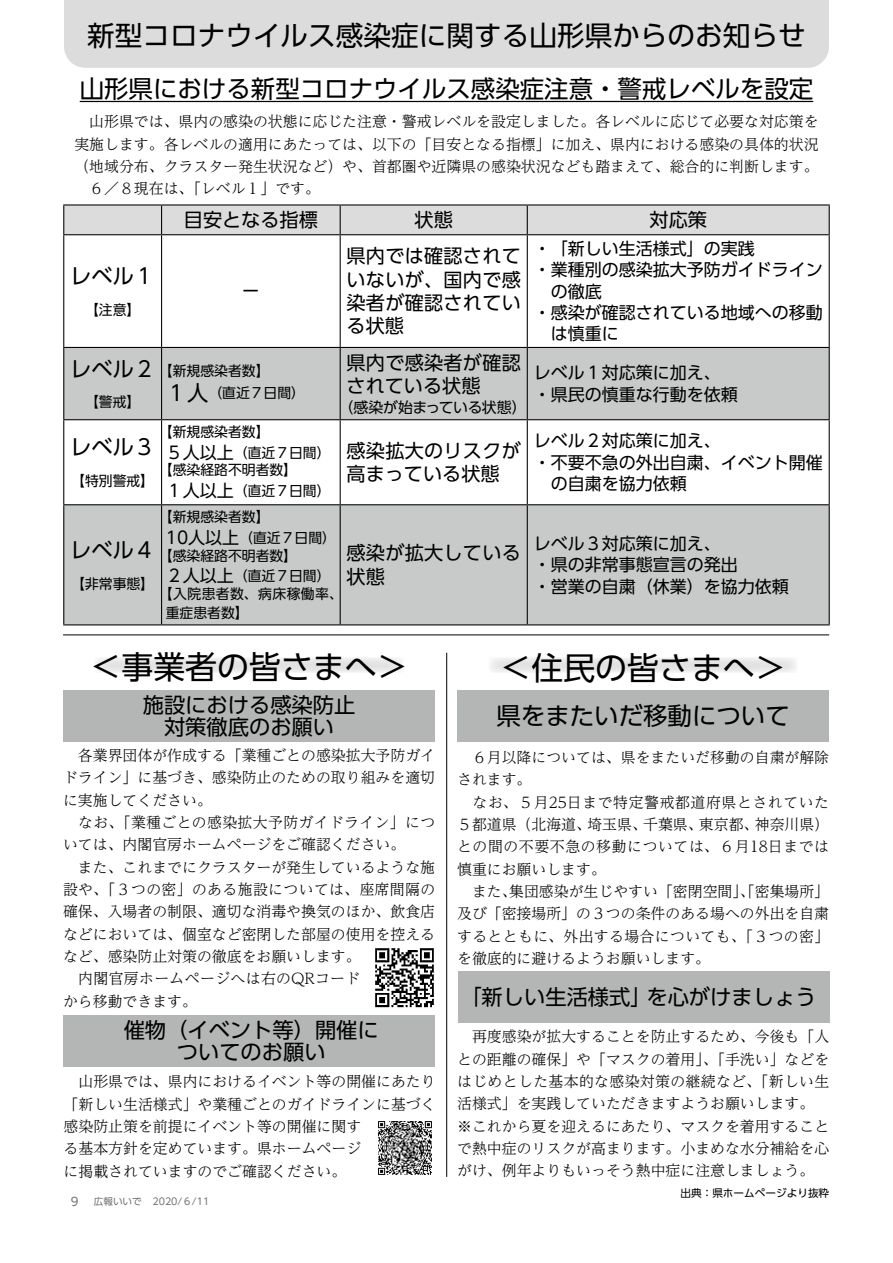
<style>
.page{position:relative;width:893px;height:1263px;background:#fff}
.page>*{position:absolute;margin:0;border:0;box-sizing:border-box;transform-origin:0 0}
.t1{font:31.95px "UD Shin Go Pro";color:#000}
.t2{font:27.6px "UD Shin Go Pro";color:#000}
.t3{font:24.45px "UD Shin Go Pro";color:#000}
.t4{font:21.3px/22.4px "UD Shin Go Pro";color:#000;text-align:center}
.t5{font:19.2px/23.4px "UD Shin Go Pro";letter-spacing:.015em;color:#000}
.t6{font:16.95px/21.3px "UD Shin Go Pro";color:#000}
.t7{font:300 14.85px/22.4px "UD Reimin Pro";color:#000}
.t8{font:300 14.85px/22.4px "UD Reimin Pro";letter-spacing:.04em;color:#000}
.t9{font:14.85px "UD Shin Go Pro";letter-spacing:-.025em;color:#000}
.t10{font:13.8px/20.7px "UD Shin Go Pro";color:#000}
.t11{font:13.8px/19.2px "UD Shin Go Pro";letter-spacing:.03em;color:#000}
.t12{font:11.7px "UD Shin Go Pro";color:#717171}
.t13{font:10.65px "UD Shin Go Pro";color:#000}
.t14{font:9.6px "UD Shin Go Pro";color:#717171}
</style>
<div class="page">
<div style="left:489px;top:657px;width:309px;height:16px;background:#e7e7e7"></div>
<hr style="left:80px;top:101px;width:733px;height:1px;background:#000">
<hr style="left:446px;top:653px;width:1px;height:524px;background:#000">
<div style="left:458px;top:690px;width:371px;height:52px;background:#b4b5b5"></div>
<div style="left:95px;top:657px;width:309px;height:16px;background:#e7e7e7"></div>
<div style="left:64px;top:1015px;width:371px;height:52px;background:#b4b5b5"></div>
<div style="left:64px;top:690px;width:371px;height:51px;background:#b4b5b5"></div>
<div style="left:458px;top:971px;width:371px;height:52px;background:#b4b5b5"></div>
<hr style="left:63px;top:635px;width:766px;height:1px;background:#000">
<svg style="left:64px;top:235px;width:765px;height:112px"></svg>
<svg style="left:64px;top:348px;width:765px;height:276px;fill:#c8c9c9"></svg>
<hr style="left:63px;top:204px;width:99px;height:1px;background:#000">
<hr style="left:162px;top:204px;width:178px;height:1px;background:#000">
<hr style="left:340px;top:204px;width:187px;height:1px;background:#000">
<hr style="left:527px;top:204px;width:303px;height:1px;background:#000">
<div style="left:63px;top:205px;width:767px;height:29px;background:#dcdcdd"></div>
<hr style="left:63px;top:234px;width:99px;height:1px;background:#000">
<hr style="left:63px;top:235px;width:1px;height:112px;background:#000">
<hr style="left:162px;top:234px;width:178px;height:1px;background:#000">
<hr style="left:161px;top:235px;width:1px;height:112px;background:#000">
<hr style="left:340px;top:234px;width:187px;height:1px;background:#000">
<hr style="left:340px;top:235px;width:1px;height:112px;background:#000">
<hr style="left:527px;top:234px;width:303px;height:1px;background:#000">
<hr style="left:527px;top:235px;width:1px;height:112px;background:#000">
<hr style="left:829px;top:235px;width:1px;height:112px;background:#000">
<hr style="left:63px;top:347px;width:99px;height:1px;background:#000">
<hr style="left:63px;top:348px;width:1px;height:71px;background:#000">
<hr style="left:162px;top:347px;width:178px;height:1px;background:#000">
<hr style="left:161px;top:348px;width:1px;height:71px;background:#000">
<hr style="left:340px;top:347px;width:187px;height:1px;background:#000">
<hr style="left:340px;top:348px;width:1px;height:71px;background:#000">
<hr style="left:527px;top:347px;width:303px;height:1px;background:#000">
<hr style="left:527px;top:348px;width:1px;height:71px;background:#000">
<hr style="left:829px;top:348px;width:1px;height:71px;background:#000">
<hr style="left:63px;top:419px;width:99px;height:1px;background:#000">
<hr style="left:63px;top:420px;width:1px;height:84px;background:#000">
<hr style="left:162px;top:419px;width:178px;height:1px;background:#000">
<hr style="left:161px;top:420px;width:1px;height:84px;background:#000">
<hr style="left:340px;top:419px;width:187px;height:1px;background:#000">
<hr style="left:340px;top:420px;width:1px;height:84px;background:#000">
<hr style="left:527px;top:419px;width:303px;height:1px;background:#000">
<hr style="left:527px;top:420px;width:1px;height:84px;background:#000">
<hr style="left:829px;top:420px;width:1px;height:84px;background:#000">
<hr style="left:63px;top:504px;width:99px;height:1px;background:#000">
<hr style="left:63px;top:505px;width:1px;height:119px;background:#000">
<hr style="left:162px;top:504px;width:178px;height:1px;background:#000">
<hr style="left:161px;top:505px;width:1px;height:119px;background:#000">
<hr style="left:340px;top:504px;width:187px;height:1px;background:#000">
<hr style="left:340px;top:505px;width:1px;height:119px;background:#000">
<hr style="left:527px;top:504px;width:303px;height:1px;background:#000">
<hr style="left:527px;top:505px;width:1px;height:119px;background:#000">
<hr style="left:829px;top:505px;width:1px;height:119px;background:#000">
<hr style="left:63px;top:624px;width:99px;height:1px;background:#000">
<hr style="left:162px;top:624px;width:178px;height:1px;background:#000">
<hr style="left:340px;top:624px;width:187px;height:1px;background:#000">
<hr style="left:527px;top:624px;width:303px;height:1px;background:#000">
<div style="left:64px;top:0;width:765px;height:68px;background:#dcdcdd"></div>
<img style="left:378px;top:1121px;width:54px;height:54px">
<img style="left:375px;top:948px;width:60px;height:60px">
<h2 class="t2" style="left:87px;top:13px;width:720px">新型コロナウイルス感染症に関する山形県からのお知らせ</h2>
<h3 class="t3" style="left:80px;top:69px;width:735px">山形県における新型コロナウイルス感染症注意・警戒レベルを設定</h3>
<p class="t7" style="left:74px;top:110px;width:746px;text-align:justify">　山形県では、県内の感染の状態に応じた注意・警戒レベルを設定しました。各レベルに応じて必要な対応策を実施します。各レベルの適用にあたっては、以下の「目安となる指標」に加え、県内における感染の具体的状況（地域分布、クラスター発生状況など）や、首都圏や近隣県の感染状況なども踏まえて、総合的に判断します。　６／８現在は、「レベル１」です。</p>
<h3 class="t4" style="left:70px;top:264px;width:87px">レベル１</h3>
<p class="t10" style="left:85px;top:299px;width:57px">【注意【</p>
<h3 class="t4" style="left:70px;top:357px;width:87px">レベル２</h3>
<p class="t10" style="left:85px;top:391px;width:57px">【警戒【</p>
<h3 class="t4" style="left:70px;top:436px;width:87px">レベル３</h3>
<p class="t10" style="left:71px;top:470px;width:84px">【特別警戒【</p>
<h3 class="t4" style="left:70px;top:538px;width:87px">レベル４</h3>
<p class="t10" style="left:71px;top:573px;width:84px">【非常事態【</p>
<p class="t5" style="left:184px;top:208px;width:135px">目安となる指標</p>
<h3 class="t4" style="left:240px;top:279px;width:23px">－</h3>
<p class="t10" style="left:208px;top:358px;width:98px;line-height:22.8px;text-indent:-49px">【新規感染者数【<br>（直近７日間(</p>
<h3 class="t4" style="left:166px;top:381px;width:44px">１人</h3>
<p class="t10" style="left:234px;top:421px;width:98px;text-indent:-75px">【新規感染者数【<br>（直近７日間(</p>
<p class="t6" style="left:166px;top:442px;width:70px">５人以上</p>
<p class="t10" style="left:234px;top:459px;width:98px;text-indent:-75px">【感染経路不明者数【<br>（直近７日間(</p>
<p class="t6" style="left:166px;top:480px;width:70px">１人以上</p>
<p class="t10" style="left:239px;top:506px;width:98px;text-indent:-80px">【新規感染者数【<br>（直近７日間(</p>
<p class="t6" style="left:166px;top:527px;width:75px">10人以上</p>
<p class="t10" style="left:234px;top:544px;width:98px;text-indent:-75px">【感染経路不明者数【<br>（直近７日間(</p>
<p class="t6" style="left:166px;top:565px;width:70px">２人以上</p>
<p class="t11" style="left:166px;top:583px;width:179px;text-indent:-7px">【入院患者数、病床稼働率、重症患者数【</p>
<p class="t5" style="left:415px;top:208px;width:40px">状態</p>
<p class="t5" style="left:650px;top:208px;width:59px">対応策</p>
<p class="t5" style="left:347px;top:244px;width:176px;text-align:justify">県内では確認されていないが、国内で感染者が確認されている状態</p>
<p class="t6" style="left:534px;top:237px;width:223px">・「新しい生活様式」の実践</p>
<p class="t6" style="left:534px;top:259px;width:291px">・業種別の感染拡大予防ガイドライン</p>
<p class="t6" style="left:551px;top:280px;width:53px">の徹底</p>
<p class="t6" style="left:534px;top:301px;width:291px">・感染が確認されている地域への移動</p>
<p class="t6" style="left:551px;top:322px;width:70px">は慎重に</p>
<p class="t5" style="left:347px;top:350px;width:176px">県内で感染者が確認されている状態</p>
<p class="t9" style="left:339px;top:395px;width:190px">（感染が始まっている状態(</p>
<p class="t6" style="left:534px;top:362px;width:206px">レベル１対応策に加え、・県民の慎重な行動を依頼</p>
<p class="t5" style="left:347px;top:438px;width:176px">感染拡大のリスクが高まっている状態</p>
<p class="t6" style="left:534px;top:430px;width:189px">レベル２対応策に加え、</p>
<p class="t6" style="left:534px;top:451px;width:291px">・不要不急の外出自粛、イベント開催</p>
<p class="t6" style="left:551px;top:472px;width:138px">の自粛を協力依頼</p>
<p class="t5" style="left:347px;top:541px;width:176px">感染が拡大している状態</p>
<p class="t6" style="left:534px;top:532px;width:257px">レベル３対応策に加え、<br>・県の非常事態宣言の発出<br>・営業の自粛（休業）を協力依頼</p>
<h1 class="t1" style="left:90px;top:641px;width:320px">＜事業者の皆さまへ＞</h1>
<h3 class="t4" style="left:143px;top:693px;width:214px">施設における感染防止対策徹底のお願い</h3>
<p class="t7" style="left:63px;top:744px;width:374px">　各業界団体が作成する「業種ごとの感染拡大予防ガイドライン」に基づき、感染防止のための取り組みを適切に実施してください。<br>　なお、「業種ごとの感染拡大予防ガイドライン」については、内閣官房ホームページをご確認ください。<br>　また、これまでにクラスターが発生しているような施設や、「３つの密」のある施設については、座席間隔の確保、入場者の制限、適切な消毒や換気のほか、飲食店などにおいては、個室など密閉した部屋の使用を控えるなど、感染防止対策の徹底をお願いします。<br>　内閣官房ホームページへは右のQRコード<br>から移動できます。</p>
<h3 class="t4" style="left:124px;top:1018px;width:257px">催物（イベント等）開催についてのお願い</h3>
<p class="t7" style="left:64px;top:1070px;width:374px">　山形県では、県内におけるイベント等の開催にあたり「新しい生活様式」や業種ごとのガイドラインに基づく感染防止策を前提にイベント等の開催に関す<br>る基本方針を定めています。県ホームページ<br>に掲載されていますのでご確認ください。</p>
<p class="t12" style="left:71px;top:1192px;width:9px">9</p>
<p class="t14" style="left:94px;top:1194px;width:49px">広報いいで</p>
<p class="t14" style="left:152px;top:1194px;width:59px">2020/６/11</p>
<h1 class="t1" style="left:500px;top:642px;width:289px">＜住民の皆さまへ&lt;</h1>
<h3 class="t3" style="left:496px;top:696px;width:295px">県をまたいだ移動について</h3>
<p class="t7" style="left:457px;top:745px;width:374px">　６月以降については、県をまたいだ移動の自粛が解除</p>
<p class="t7" style="left:457px;top:768px;width:76px">されます。</p>
<p class="t8" style="left:457px;top:790px;width:374px">　なお、５月25日まで特定警戒都道府県とされていた</p>
<p class="t7" style="left:755px;top:812px;width:76px">神奈川県(</p>
<p class="t8" style="left:457px;top:812px;width:374px">５都道県（北海道、<br>との間の不要不急の移動については、６月18日までは慎重にお願いします。</p>
<p class="t7" style="left:509px;top:879px;width:321px">集団感染が生じやすい「密閉空間」、「密集場所「</p>
<p class="t7" style="left:643px;top:812px;width:61px">千葉県、</p>
<p class="t7" style="left:699px;top:812px;width:61px">東京都、</p>
<p class="t7" style="left:587px;top:812px;width:61px">埼玉県、</p>
<p class="t7" style="left:457px;top:879px;width:374px">　また、<br>及び「密接場所」の３つの条件のある場への外出を自粛するとともに、外出する場合についても、「３つの密「を徹底的に避けるようお願いします。</p>
<h3 class="t4" style="left:460px;top:985px;width:193px">「新しい生活様式」</h3>
<h3 class="t4" style="left:646px;top:985px;width:172px">を心がけましょう</h3>
<p class="t7" style="left:457px;top:1025px;width:374px">　再度感染が拡大することを防止するため、今後も「人との距離の確保」や「マスクの着用」、「手洗い」などをはじめとした基本的な感染対策の継続など、「新しい生活様式」を実践していただきますようお願いします。※これから夏を迎えるにあたり、マスクを着用することで熱中症のリスクが高まります。小まめな水分補給を心がけ、例年よりもいっそう熱中症に注意しましょう。</p>
<p class="t13" style="left:680px;top:1184px;width:150px">出典：県ホームページより抜粋</p>
</div>
